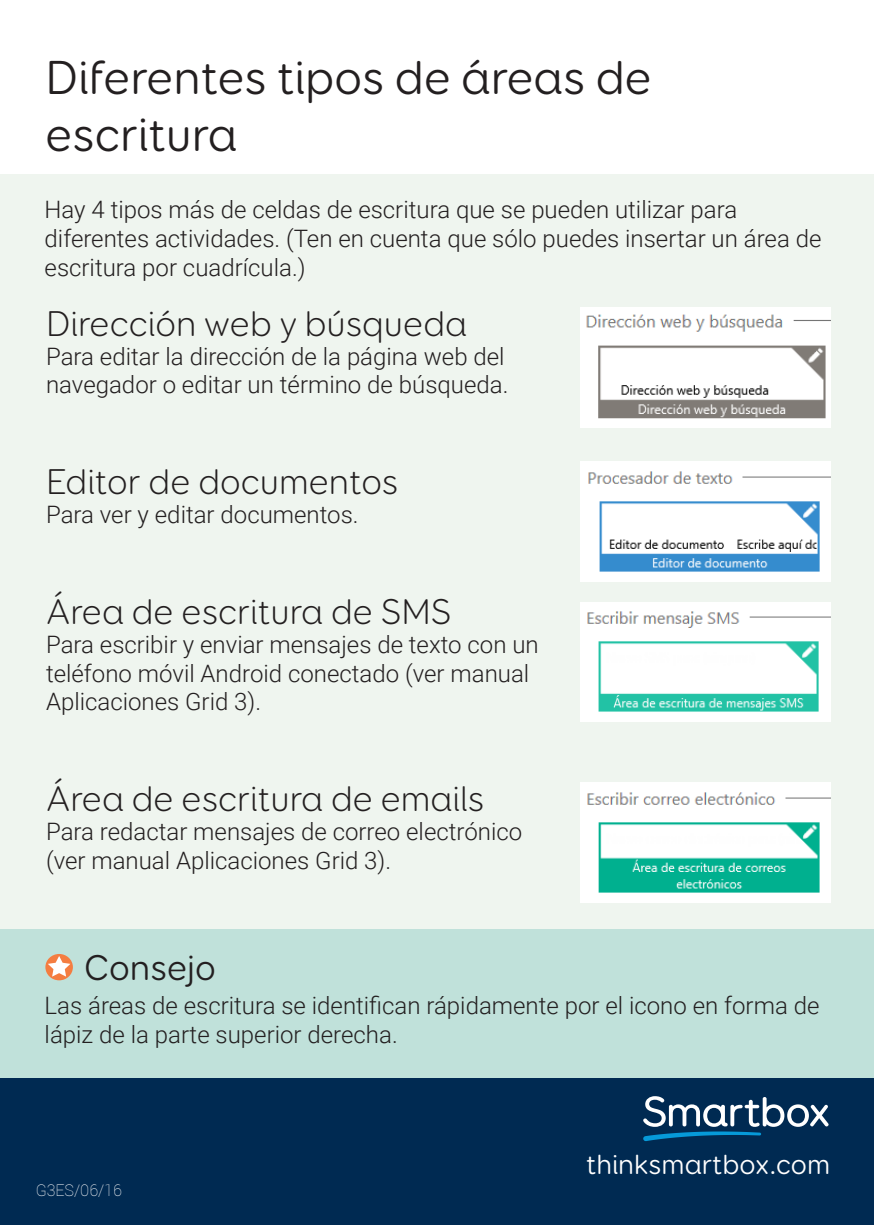
<style>
.page{position:relative;width:874px;height:1225px;background:#fff}
.page>*{position:absolute;margin:0;border:0;box-sizing:border-box;transform-origin:0 0}
.t1{font:48px/57.6px "Booster Next FY";color:#231f20}
.t2{font:300 36px "Booster Next FY";color:#231f20}
.Para{font:36px "Booster Next FY";color:#231f20}
.t3{font:28px "Booster Next FY";color:#fff}
.t4{font:300 24px/28.8px "Roboto";color:#231f20}
.Para-2{font:100 16px "Roboto";color:#fff}
</style>
<div class="page">
<div style="left:0;top:924px;width:873px;height:154px;background:#c0e1da"></div>
<div style="left:0;top:174px;width:873px;height:754px;background:#eff5ef"></div>
<div style="left:0;top:1078px;width:873px;height:147px;background:#002a52"></div>
<svg style="left:643px;top:1096px;width:185px;height:45px"></svg>
<img style="left:580px;top:308px;width:249px;height:119px">
<img style="left:580px;top:602px;width:249px;height:119px">
<img style="left:580px;top:462px;width:249px;height:119px">
<img style="left:580px;top:782px;width:249px;height:120px">
<div style="left:45px;top:954px;width:28px;height:26px;background:#f47d41;border-radius:50%"></div>
<svg style="left:48px;top:956px;width:22px;height:20px"></svg>
<p class="t1" style="left:46px;top:48px;width:607px">Diferentes tipos de áreas de escritura</p>
<p class="t4" style="left:45px;top:194px;width:778px">Hay 4 tipos más de celdas de escritura que se pueden utilizar para diferentes actividades. (Ten en cuenta que sólo puedes insertar un área de escritura por cuadrícula.)</p>
<p class="t2" style="left:46px;top:302px;width:422px">Dirección web y búsqueda</p>
<p class="t4" style="left:46px;top:341px;width:463px">Para editar la dirección de la página web del navegador o editar un término de búsqueda.</p>
<p class="t2" style="left:46px;top:460px;width:354px">Editor de documentos</p>
<p class="t4" style="left:46px;top:499px;width:314px">Para ver y editar documentos.</p>
<p class="t2" style="left:46px;top:590px;width:407px">Área de escritura de SMS</p>
<p class="t4" style="left:46px;top:629px;width:494px">Para escribir y enviar mensajes de texto con un teléfono móvil Android conectado (ver manual<br>Aplicaciones Grid 3).</p>
<p class="t2" style="left:46px;top:777px;width:439px">Área de escritura de emails</p>
<p class="t4" style="left:46px;top:816px;width:477px">Para redactar mensajes de correo electrónico (ver manual Aplicaciones Grid 3).</p>
<p class="Para" style="left:84px;top:946px;width:133px">Consejo</p>
<p class="t4" style="left:45px;top:990px;width:776px">Las áreas de escritura se identifican rápidamente por el icono en forma de lápiz de la parte superior derecha.</p>
<p class="Para-2" style="left:36px;top:1179px;width:87px">G3ES/06/16</p>
<p class="t3" style="left:586px;top:1147px;width:245px">thinksmartbox.com</p>
</div>
